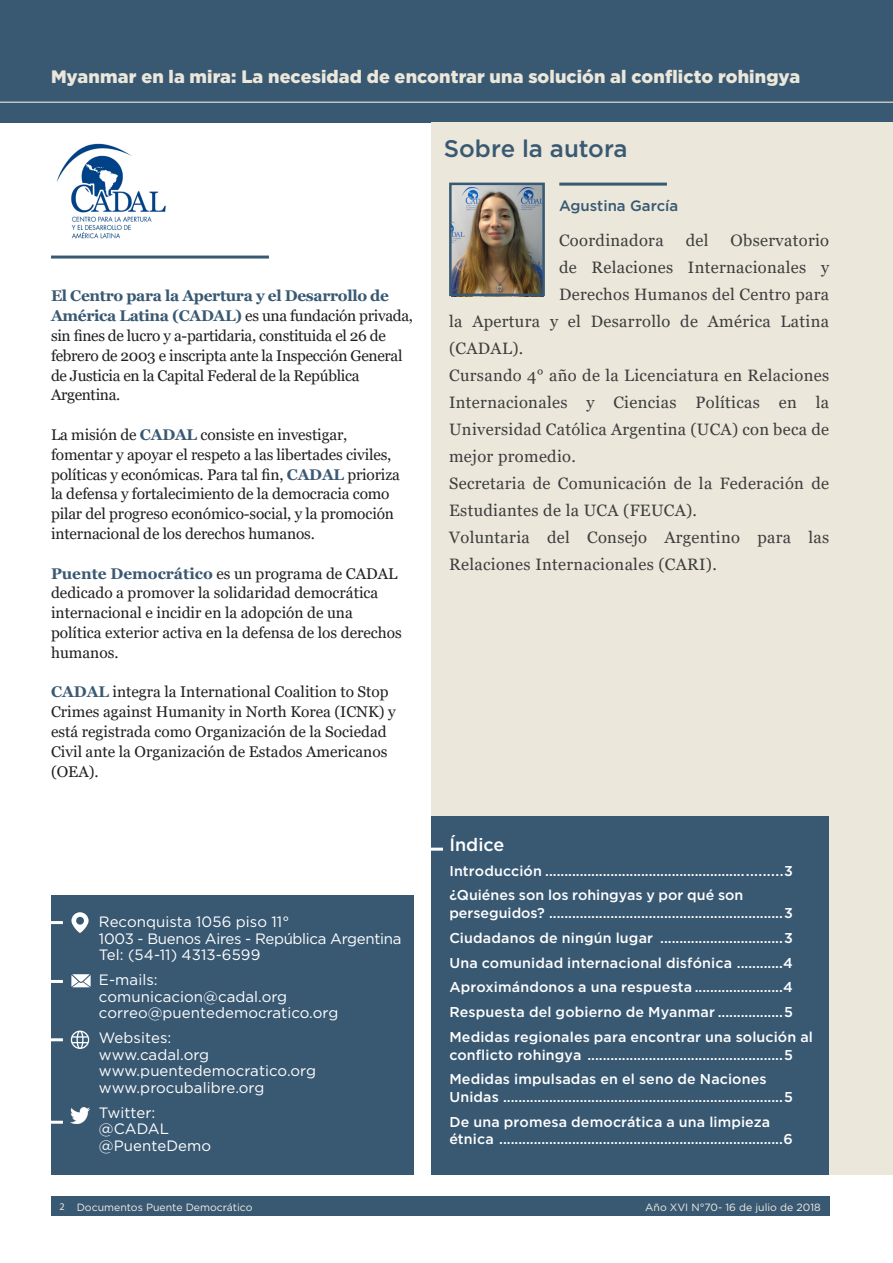
<style>
.page{position:relative;width:893px;height:1263px;background:#fff}
.page>*{position:absolute;margin:0;border:0;box-sizing:border-box;transform-origin:0 0}
.titulo{font:500 24px "Gotham";color:#395973}
.t1{font:900 18px "Gotham";letter-spacing:.005em;color:#ebe7da}
.titulo-2{font:500 18px "Gotham";color:#fff}
.t2{font:16.5px/27px "Georgia";letter-spacing:.02em;color:#3e3e3f}
.Texto{font:15.45px/19.8px "Georgia";letter-spacing:-.01em;color:#231f20}
.Texto-2{font:15px/16.5px "Gotham";letter-spacing:.005em;color:#fff}
.Texto-3{font:15px/16.5px "Gotham";letter-spacing:-.02em;color:#fff}
.Texto-4{font:500 15px "Gotham";color:#395973}
.Indice{font:500 14.25px/17.2px "Gotham";letter-spacing:.01em;color:#fff}
.t3{font:10.5px "Gotham";color:#f1eee5}
.t4{font:10.2px "Myriad Pro";color:#efebe1}
.s1{font-weight:700;color:#395973}
.s2{font-weight:700;color:#3c5973}
</style>
<div class="page">
<div style="left:51px;top:1197px;width:778px;height:19px;background:#395973"></div>
<div style="left:0;top:0;width:893px;height:122px;background:#395973"></div>
<hr style="left:0;top:102px;width:893px;height:1px;background:#ebe7da">
<div style="left:431px;top:122px;width:462px;height:1053px;background:#ebe7da"></div>
<img style="left:453px;top:187px;width:88px;height:105px">
<div style="left:51px;top:895px;width:362px;height:280px;background:#395973"></div>
<div style="left:449px;top:183px;width:96px;height:113px;border:3px solid #395973"></div>
<hr style="left:559px;top:183px;width:108px;height:3px;background:#395973">
<hr style="left:51px;top:256px;width:218px;height:3px;background:#395973">
<img style="left:56px;top:143px;width:110px;height:96px">
<img style="left:70px;top:1107px;width:20px;height:16px">
<svg style="left:71px;top:1030px;width:18px;height:19px"></svg>
<svg style="left:71px;top:912px;width:18px;height:21px"></svg>
<svg style="left:71px;top:974px;width:20px;height:13px"></svg>
<hr style="left:35px;top:921px;width:28px;height:3px;background:#fff">
<hr style="left:26px;top:980px;width:37px;height:3px;background:#fff">
<hr style="left:26px;top:1038px;width:37px;height:3px;background:#fff">
<hr style="left:26px;top:1121px;width:37px;height:3px;background:#fff">
<div style="left:431px;top:816px;width:398px;height:359px;background:#395973"></div>
<hr style="left:424px;top:848px;width:19px;height:3px;background:#fff">
<p class="t1" style="left:51px;top:64px;width:751px">Myanmar en la mira: La necesidad de encontrar una solución al conflicto rohingya</p>
<p class="Texto" style="left:51px;top:286px;width:364px"><span class="s1">El Centro para la Apertura y el Desarrollo de América Latina (CADAL)</span> es una fundación privada, sin fines de lucro y a-partidaria, constituida el 26 de febrero de 2003 e inscripta ante la Inspección General de Justicia en la Capital Federal de la República Argentina.</p>
<p class="Texto" style="left:51px;top:425px;width:350px">La misión de <span class="s1">CADAL</span> consiste en investigar, fomentar y apoyar el respeto a las libertades civiles, políticas y económicas. Para tal fin, <span class="s2">CADAL</span> prioriza la defensa y fortalecimiento de la democracia como pilar del progreso económico-social, y la promoción internacional de los derechos humanos.</p>
<p class="Texto" style="left:51px;top:564px;width:352px"><span class="s2">Puente Democrático</span> es un programa de CADAL dedicado a promover la solidaridad democrática internacional e incidir en la adopción de una política exterior activa en la defensa de los derechos humanos.</p>
<p class="Texto" style="left:51px;top:682px;width:346px"><span class="s2">CADAL</span> integra la International Coalition to Stop Crimes against Humanity in North Korea (ICNK) y está registrada como Organización de la Sociedad Civil ante la Organización de Estados Americanos (OEA).</p>
<p class="Texto-3" style="left:99px;top:913px;width:304px">Reconquista 1056 piso 11°<br>1003 - Buenos Aires - República Argentina<br>Tel: (54-11) 4313-6599</p>
<p class="Texto-2" style="left:99px;top:971px;width:241px">E-mails: comunicacion@cadal.org correo@puentedemocratico.org</p>
<p class="Texto-2" style="left:99px;top:1029px;width:219px">Websites:<br>www.cadal.org www.puentedemocratico.org www.procubalibre.org</p>
<p class="Texto-2" style="left:99px;top:1104px;width:114px">Twitter: @CADAL @PuenteDemo</p>
<p class="titulo" style="left:444px;top:132px;width:185px">Sobre la autora</p>
<p class="Texto-4" style="left:559px;top:196px;width:121px">Agustina García</p>
<p class="t2" style="left:559px;top:228px;width:106px">Coordinadora</p>
<p class="t2" style="left:686px;top:228px;width:24px">del</p>
<p class="t2" style="left:731px;top:228px;width:100px">Observatorio</p>
<p class="t2" style="left:559px;top:255px;width:272px">de Relaciones Internacionales y</p>
<p class="t2" style="left:559px;top:282px;width:272px">Derechos Humanos del Centro para</p>
<p class="t2" style="left:449px;top:309px;width:382px">la Apertura y el Desarrollo de América Latina</p>
<p class="t2" style="left:449px;top:336px;width:76px">(CADAL).</p>
<p class="t2" style="left:449px;top:363px;width:382px;text-align:justify">Cursando 4° año de la Licenciatura en Relaciones Internacionales y Ciencias Políticas en la Universidad Católica Argentina (UCA) con beca de mejor promedio.</p>
<p class="t2" style="left:449px;top:471px;width:382px">Secretaria de Comunicación de la Federación de<br>Estudiantes de la UCA (FEUCA).</p>
<p class="t2" style="left:449px;top:525px;width:382px">Voluntaria del Consejo Argentino para las<br>Relaciones Internacionales (CARI).</p>
<p class="titulo-2" style="left:449px;top:833px;width:56px">Índice</p>
<p class="Indice" style="left:449px;top:862px;width:345px">Introducción .............................................................3</p>
<p class="Indice" style="left:449px;top:887px;width:345px">¿Quiénes son los rohingyas y por qué son perseguidos? .............................................................3</p>
<p class="Indice" style="left:449px;top:929px;width:345px">Ciudadanos de ningún lugar ................................3</p>
<p class="Indice" style="left:449px;top:954px;width:345px">Una comunidad internacional disfónica ............4</p>
<p class="Indice" style="left:449px;top:978px;width:345px">Aproximándonos a una respuesta .......................4</p>
<p class="Indice" style="left:449px;top:1003px;width:345px">Respuesta del gobierno de Myanmar .................5</p>
<p class="Indice" style="left:449px;top:1028px;width:365px">Medidas regionales para encontrar una solución al conflicto rohingya ...................................................5</p>
<p class="Indice" style="left:449px;top:1070px;width:345px">Medidas impulsadas en el seno de Naciones<br>Unidas .........................................................................5</p>
<p class="Indice" style="left:449px;top:1113px;width:345px">De una promesa democrática a una limpieza étnica ..........................................................................6</p>
<p class="t4" style="left:60px;top:1200px;width:7px">2</p>
<p class="t3" style="left:77px;top:1200px;width:177px">Documentos Puente Democrático</p>
<p class="t3" style="left:645px;top:1200px;width:177px">Año XVI N°70- 16 de julio de 2018</p>
</div>
